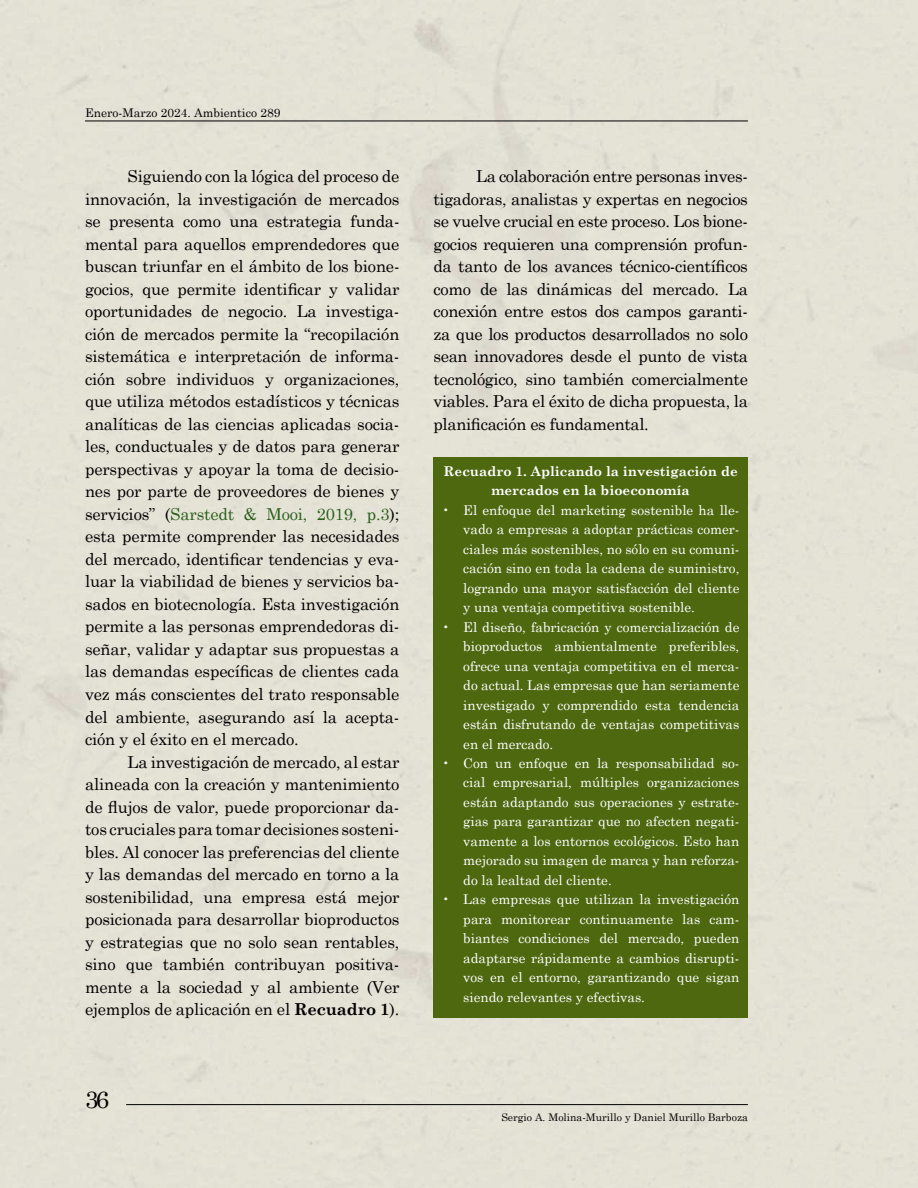
<style>
.page{position:relative;width:918px;height:1188px;background:#e4e2d6}
.page>*{position:absolute;margin:0;border:0;box-sizing:border-box;transform-origin:0 0}
.t1{font:24px "Century Schoolbook";color:#000}
.t2{font:16.5px/22.5px "Century Schoolbook";letter-spacing:-.01em;color:#000;text-align:justify}
.t3{font:13.5px/19.5px "Century Schoolbook";color:#fff;text-align:justify}
.t4{font:700 13.5px/19.5px "Century Schoolbook";color:#fff;text-align:center}
.t5{font:12px "Century Schoolbook";color:#000}
.t6{font:10.5px "Century Schoolbook";color:#000}
.s1{color:#295f19}
.s2{font-weight:700}
</style>
<div class="page">
<hr style="left:85px;top:121px;width:663px;height:1px;background:#000">
<hr style="left:126px;top:1104px;width:622px;height:1px;background:#000">
<div style="left:433px;top:457px;width:315px;height:561px;background:#4d680f"></div>
<p class="t5" style="left:85px;top:106px;width:197px">Enero-Marzo 2024. Ambientico 289</p>
<p class="t2" style="left:85px;top:165px;width:316px;text-indent:43px">Siguiendo con la lógica del proceso de innovación, la investigación de mercados se presenta como una estrategia funda&shy;mental para aquellos emprendedores que buscan triunfar en el ámbito de los bione&shy;gocios, que permite identificar y validar oportunidades de negocio. La investiga&shy;ción de mercados permite la “recopilación sistemática e interpretación de informa&shy;ción sobre individuos y organizaciones, que utiliza métodos estadísticos y técnicas analíticas de las ciencias aplicadas socia&shy;les, conductuales y de datos para generar perspectivas y apoyar la toma de decisio&shy;nes por parte de proveedores de bienes y servicios” (<span class="s1">Sarstedt &amp; Mooi, 2019, p.3</span>); esta permite comprender las necesidades del mercado, identificar tendencias y eva&shy;luar la viabilidad de bienes y servicios ba&shy;sados en biotecnología. Esta investigación permite a las personas emprendedoras di&shy;señar, validar y adaptar sus propuestas a las demandas específicas de clientes cada vez más conscientes del trato responsable del ambiente, asegurando así la acepta&shy;ción y el éxito en el mercado.</p>
<p class="t2" style="left:85px;top:750px;width:316px;text-indent:43px">La investigación de mercado, al estar alineada con la creación y mantenimiento de flujos de valor, puede proporcionar da&shy;tos cruciales para tomar decisiones sosteni&shy;bles. Al conocer las preferencias del cliente y las demandas del mercado en torno a la sostenibilidad, una empresa está mejor posicionada para desarrollar bioproductos y estrategias que no solo sean rentables, sino que también contribuyan positiva&shy;mente a la sociedad y al ambiente (Ver ejemplos de aplicación en el <span class="s2">Recuadro 1</span>).</p>
<h1 class="t1" style="left:85px;top:1085px;width:26px">36</h1>
<p class="t2" style="left:433px;top:165px;width:316px;text-indent:43px">La colaboración entre personas inves&shy;tigadoras, analistas y expertas en negocios se vuelve crucial en este proceso. Los bione&shy;gocios requieren una comprensión profun&shy;da tanto de los avances técnico-científicos como de las dinámicas del mercado. La conexión entre estos dos campos garanti&shy;za que los productos desarrollados no solo sean innovadores desde el punto de vista tecnológico, sino también comercialmente viables. Para el éxito de dicha propuesta, la planificación es fundamental.</p>
<p class="t4" style="left:444px;top:461px;width:296px">Recuadro 1. Aplicando la investigación de mercados en la bioeconomía</p>
<p class="t3" style="left:463px;top:500px;width:278px;text-indent:-21px">• El enfoque del marketing sostenible ha lle&shy;vado a empresas a adoptar prácticas comer&shy;ciales más sostenibles, no sólo en su comuni&shy;cación sino en toda la cadena de suministro, logrando una mayor satisfacción del cliente y una ventaja competitiva sostenible.</p>
<p class="t3" style="left:463px;top:617px;width:278px;text-indent:-21px">• El diseño, fabricación y comercialización de bioproductos ambientalmente preferibles, ofrece una ventaja competitiva en el merca&shy;do actual. Las empresas que han seriamente investigado y comprendido esta tendencia están disfrutando de ventajas competitivas en el mercado.</p>
<p class="t3" style="left:463px;top:753px;width:278px;text-indent:-21px">• Con un enfoque en la responsabilidad so&shy;cial empresarial, múltiples organizaciones están adaptando sus operaciones y estrate&shy;gias para garantizar que no afecten negati&shy;vamente a los entornos ecológicos. Esto han mejorado su imagen de marca y han reforza&shy;do la lealtad del cliente.</p>
<p class="t3" style="left:463px;top:890px;width:278px;text-indent:-21px">• Las empresas que utilizan la investigación para monitorear continuamente las cam&shy;biantes condiciones del mercado, pueden adaptarse rápidamente a cambios disrupti&shy;vos en el entorno, garantizando que sigan siendo relevantes y efectivas.</p>
<p class="t6" style="left:501px;top:1110px;width:248px">Sergio A. Molina-Murillo y Daniel Murillo Barboza</p>
</div>
